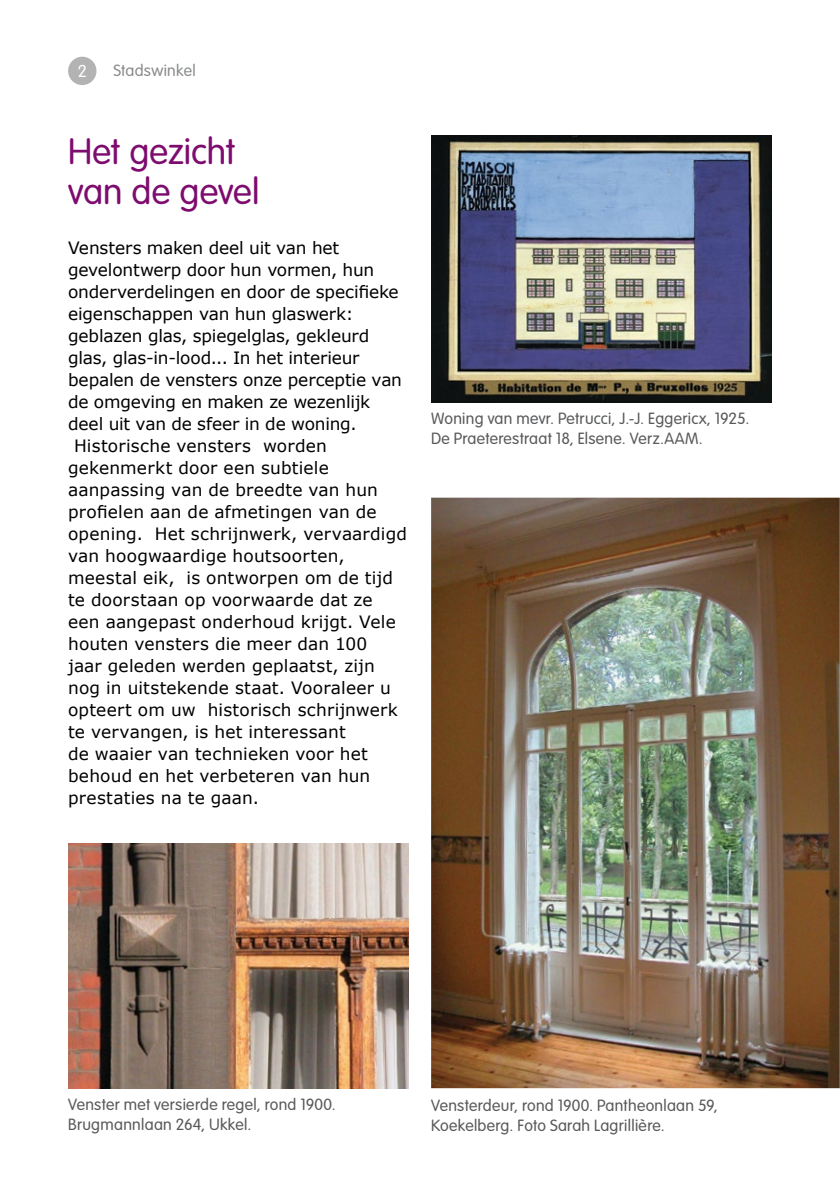
<style>
.page{position:relative;width:840px;height:1191px;background:#fff}
.page>*{position:absolute;margin:0;border:0;box-sizing:border-box;transform-origin:0 0}
.t1{font:300 36px/40px "VAG Rounded Std";letter-spacing:-.005em;color:#7e0c6e}
.t2{font:17px "Verdana";letter-spacing:.005em;color:#000}
.t3{font:17px "Verdana";letter-spacing:-.015em;color:#000}
.t4{font:300 17px "VAG Rounded Std";color:#fff}
.t5{font:300 16px/20.4px "VAG Rounded Std";letter-spacing:.02em;color:#58595b}
.t6{font:300 16px "VAG Rounded Std";letter-spacing:.02em;color:#8a8c8c}
</style>
<div class="page">
<div style="left:68px;top:57px;width:28px;height:28px;background:#b2b3b2;border-radius:50%"></div>
<img style="left:431px;top:135px;width:340px;height:268px">
<img style="left:431px;top:497px;width:408px;height:591px">
<img style="left:68px;top:843px;width:340px;height:245px">
<p class="t4" style="left:78px;top:61px;width:11px">2</p>
<p class="t6" style="left:113px;top:62px;width:84px">Stadswinkel</p>
<h1 class="t1" style="left:68px;top:132px;width:193px">Het gezicht van de gevel</h1>
<p class="t2" style="left:68px;top:237px;width:272px">Vensters maken deel uit van het</p>
<p class="t2" style="left:68px;top:259px;width:307px">gevelontwerp door hun vormen, hun</p>
<p class="t2" style="left:68px;top:281px;width:332px">onderverdelingen en door de specifieke</p>
<p class="t2" style="left:68px;top:303px;width:287px">eigenschappen van hun glaswerk:</p>
<p class="t2" style="left:68px;top:325px;width:303px">geblazen glas, spiegelglas, gekleurd</p>
<p class="t2" style="left:68px;top:347px;width:293px">glas, glas-in-lood... In het interieur</p>
<p class="t2" style="left:68px;top:369px;width:335px">bepalen de vensters onze perceptie van</p>
<p class="t3" style="left:68px;top:391px;width:303px">de omgeving en maken ze wezenlijk</p>
<p class="t2" style="left:68px;top:413px;width:290px">deel uit van de sfeer in de woning.</p>
<p class="t2" style="left:74px;top:435px;width:254px">Historische vensters worden</p>
<p class="t2" style="left:68px;top:457px;width:262px">gekenmerkt door een subtiele</p>
<p class="t2" style="left:68px;top:479px;width:311px">aanpassing van de breedte van hun</p>
<p class="t2" style="left:68px;top:501px;width:310px">profielen aan de afmetingen van de</p>
<p class="t2" style="left:68px;top:523px;width:340px">opening. Het schrijnwerk, vervaardigd</p>
<p class="t2" style="left:68px;top:545px;width:278px">van hoogwaardige houtsoorten,</p>
<p class="t2" style="left:68px;top:567px;width:326px">meestal eik, is ontworpen om de tijd</p>
<p class="t2" style="left:68px;top:589px;width:306px">te doorstaan op voorwaarde dat ze</p>
<p class="t2" style="left:68px;top:611px;width:329px">een aangepast onderhoud krijgt. Vele</p>
<p class="t2" style="left:68px;top:633px;width:300px">houten vensters die meer dan 100</p>
<p class="t2" style="left:68px;top:655px;width:308px">jaar geleden werden geplaatst, zijn</p>
<p class="t2" style="left:68px;top:677px;width:324px">nog in uitstekende staat. Vooraleer u</p>
<p class="t2" style="left:68px;top:699px;width:331px">opteert om uw historisch schrijnwerk</p>
<p class="t2" style="left:68px;top:721px;width:279px">te vervangen, is het interessant</p>
<p class="t2" style="left:68px;top:743px;width:301px">de waaier van technieken voor het</p>
<p class="t2" style="left:68px;top:765px;width:303px">behoud en het verbeteren van hun</p>
<p class="t2" style="left:68px;top:787px;width:192px">prestaties na te gaan.</p>
<p class="t5" style="left:431px;top:408px;width:319px">Woning van mevr. Petrucci, J.-J. Eggericx, 1925.<br>De Praeterestraat 18, Elsene. Verz.AAM.</p>
<p class="t5" style="left:68px;top:1094px;width:269px">Venster met versierde regel, rond 1900.<br>Brugmannlaan 264, Ukkel.</p>
<p class="t5" style="left:431px;top:1095px;width:288px">Vensterdeur, rond 1900. Pantheonlaan 59,<br>Koekelberg. Foto Sarah Lagrillière.</p>
</div>
